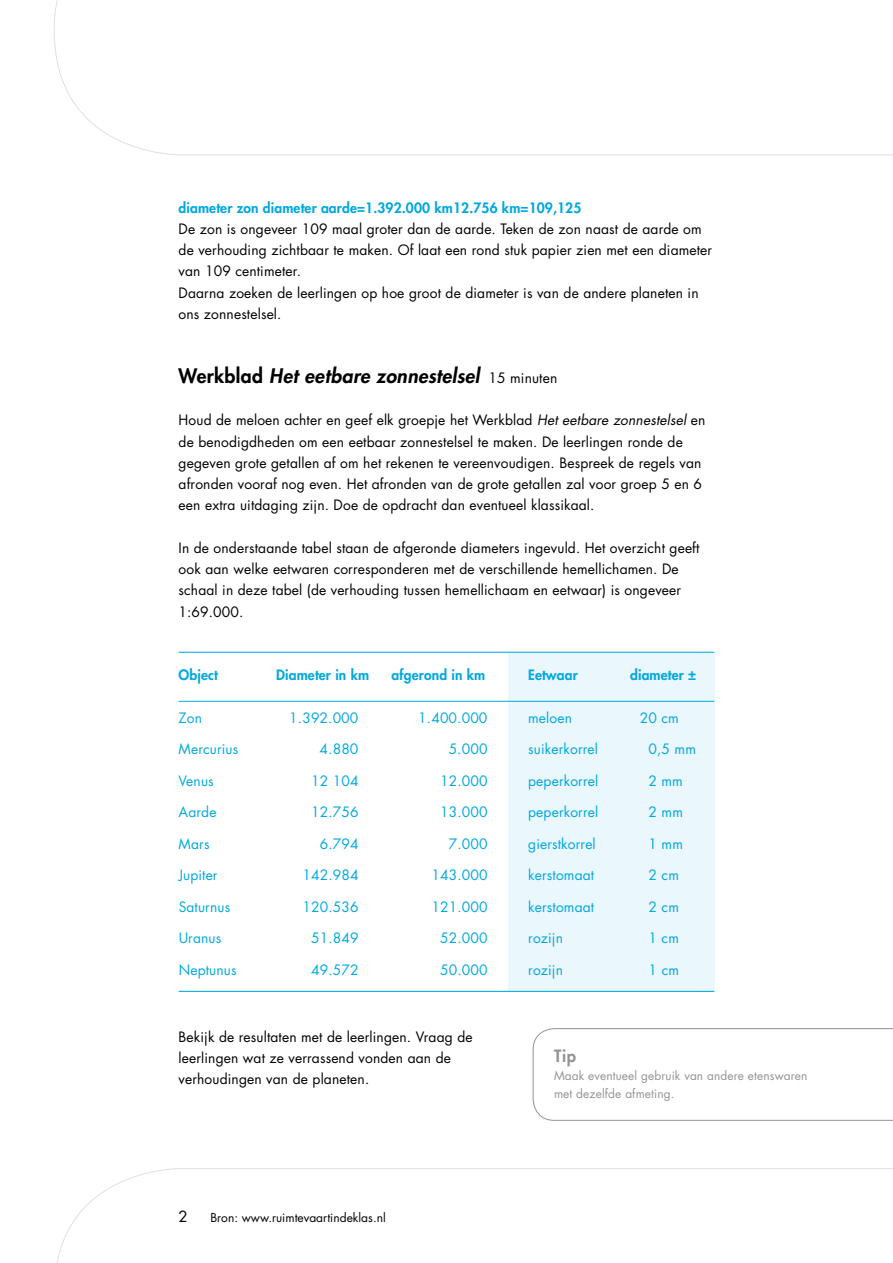
<style>
.page{position:relative;width:893px;height:1263px;background:#fff}
.page>*{position:absolute;margin:0;border:0;box-sizing:border-box;transform-origin:0 0}
.t1{font:italic 800 19.5px "Futura";letter-spacing:.02em;color:#000}
.t2{font:800 16.5px "Futura";color:#949494}
.t3{font:15px "Futura";color:#000}
.t4{font:13.95px/21.3px "Futura";letter-spacing:.01em;color:#000}
.t5{font:13.95px "Futura";letter-spacing:.01em;color:#00a8e0}
.t6{font:800 13.95px "Futura";letter-spacing:.01em;color:#00a8e0}
.t7{font:12px/18px "Futura";letter-spacing:.01em;color:#949494}
.t8{font:12px "Futura";color:#000}
.s1{font-style:normal}
.s2{font-weight:400;font-style:normal;font-size:13.95px}
.s3{font-style:italic}
</style>
<div class="page">
<svg style="left:54px;top:0;width:839px;height:155px"></svg>
<svg style="left:56px;top:1168px;width:837px;height:95px"></svg>
<svg style="left:533px;top:1028px;width:360px;height:93px"></svg>
<div style="left:508px;top:652px;width:206px;height:340px;background:#eaf7fc"></div>
<hr style="left:179px;top:701px;width:535px;height:1px;background:#00a8e0">
<hr style="left:179px;top:991px;width:535px;height:1px;background:#00a8e0">
<hr style="left:179px;top:652px;width:535px;height:1px;background:#00a8e0">
<p class="t6" style="left:179px;top:199px;width:404px">diameter zon diameter aarde=1.392.000 km12.756 km=109,125</p>
<p class="t4" style="left:179px;top:218px;width:535px">De zon is ongeveer 109 maal groter dan de aarde. Teken de zon naast de aarde om de verhouding zichtbaar te maken. Of laat een rond stuk papier zien met een diameter van 109 centimeter.<br>Daarna zoeken de leerlingen op hoe groot de diameter is van de andere planeten in ons zonnestelsel.</p>
<h1 class="t1" style="left:179px;top:363px;width:380px"><span class="s1">Werkblad</span> Het eetbare zonnestelsel <span class="s2">15 minuten</span></h1>
<p class="t4" style="left:179px;top:410px;width:528px">Houd de meloen achter en geef elk groepje het Werkblad <span class="s3">Het eetbare zonnestelsel</span> en de benodigdheden om een eetbaar zonnestelsel te maken. De leerlingen ronde de gegeven grote getallen af om het rekenen te vereenvoudigen. Bespreek de regels van afronden vooraf nog even. Het afronden van de grote getallen zal voor groep 5 en 6 een extra uitdaging zijn. Doe de opdracht dan eventueel klassikaal.</p>
<p class="t4" style="left:179px;top:537px;width:522px">In de onderstaande tabel staan de afgeronde diameters ingevuld. Het overzicht geeft ook aan welke eetwaren corresponderen met de verschillende hemellichamen. De schaal in deze tabel (de verhouding tussen hemellichaam en eetwaar) is ongeveer 1:69.000.</p>
<p class="t6" style="left:179px;top:666px;width:41px">Object</p>
<p class="t6" style="left:276px;top:666px;width:95px">Diameter in km</p>
<p class="t6" style="left:392px;top:666px;width:95px">afgerond in km</p>
<p class="t6" style="left:528px;top:666px;width:51px">Eetwaar</p>
<p class="t6" style="left:630px;top:666px;width:68px">diameter ±</p>
<p class="t5" style="left:179px;top:709px;width:25px">Zon</p>
<p class="t5" style="left:289px;top:709px;width:71px">1.392.000</p>
<p class="t5" style="left:418px;top:709px;width:71px">1.400.000</p>
<p class="t5" style="left:528px;top:709px;width:45px">meloen</p>
<p class="t5" style="left:640px;top:709px;width:41px">20 cm</p>
<p class="t5" style="left:179px;top:740px;width:61px">Mercurius</p>
<p class="t5" style="left:320px;top:740px;width:40px">4.880</p>
<p class="t5" style="left:449px;top:740px;width:40px">5.000</p>
<p class="t5" style="left:528px;top:740px;width:71px">suikerkorrel</p>
<p class="t5" style="left:648px;top:740px;width:49px">0,5 mm</p>
<p class="t5" style="left:179px;top:772px;width:37px">Venus</p>
<p class="t5" style="left:311px;top:772px;width:49px">12 104</p>
<p class="t5" style="left:440px;top:772px;width:49px">12.000</p>
<p class="t5" style="left:528px;top:772px;width:72px">peperkorrel</p>
<p class="t5" style="left:648px;top:772px;width:36px">2 mm</p>
<p class="t5" style="left:179px;top:803px;width:39px">Aarde</p>
<p class="t5" style="left:311px;top:803px;width:49px">12.756</p>
<p class="t5" style="left:440px;top:803px;width:49px">13.000</p>
<p class="t5" style="left:528px;top:803px;width:72px">peperkorrel</p>
<p class="t5" style="left:648px;top:803px;width:36px">2 mm</p>
<p class="t5" style="left:179px;top:835px;width:32px">Mars</p>
<p class="t5" style="left:320px;top:835px;width:40px">6.794</p>
<p class="t5" style="left:449px;top:835px;width:40px">7.000</p>
<p class="t5" style="left:528px;top:835px;width:69px">gierstkorrel</p>
<p class="t5" style="left:649px;top:835px;width:36px">1 mm</p>
<p class="t5" style="left:179px;top:866px;width:40px">Jupiter</p>
<p class="t5" style="left:302px;top:866px;width:58px">142.984</p>
<p class="t5" style="left:431px;top:866px;width:58px">143.000</p>
<p class="t5" style="left:528px;top:866px;width:67px">kerstomaat</p>
<p class="t5" style="left:649px;top:866px;width:32px">2 cm</p>
<p class="t5" style="left:179px;top:898px;width:53px">Saturnus</p>
<p class="t5" style="left:302px;top:898px;width:58px">120.536</p>
<p class="t5" style="left:431px;top:898px;width:58px">121.000</p>
<p class="t5" style="left:528px;top:898px;width:67px">kerstomaat</p>
<p class="t5" style="left:649px;top:898px;width:32px">2 cm</p>
<p class="t5" style="left:179px;top:929px;width:44px">Uranus</p>
<p class="t5" style="left:311px;top:929px;width:49px">51.849</p>
<p class="t5" style="left:440px;top:929px;width:49px">52.000</p>
<p class="t5" style="left:528px;top:929px;width:36px">rozijn</p>
<p class="t5" style="left:649px;top:929px;width:32px">1 cm</p>
<p class="t5" style="left:179px;top:961px;width:59px">Neptunus</p>
<p class="t5" style="left:311px;top:961px;width:49px">49.572</p>
<p class="t5" style="left:440px;top:961px;width:49px">50.000</p>
<p class="t5" style="left:528px;top:961px;width:36px">rozijn</p>
<p class="t5" style="left:649px;top:961px;width:32px">1 cm</p>
<p class="t4" style="left:179px;top:1026px;width:296px">Bekijk de resultaten met de leerlingen. Vraag de leerlingen wat ze verrassend vonden aan de verhoudingen van de planeten.</p>
<p class="t3" style="left:179px;top:1207px;width:11px">2</p>
<p class="t8" style="left:210px;top:1210px;width:177px">Bron: www.ruimtevaartindeklas.nl</p>
<p class="t2" style="left:554px;top:1045px;width:24px">Tip</p>
<p class="t7" style="left:554px;top:1066px;width:255px">Maak eventueel gebruik van andere etenswaren met dezelfde afmeting.</p>
</div>
